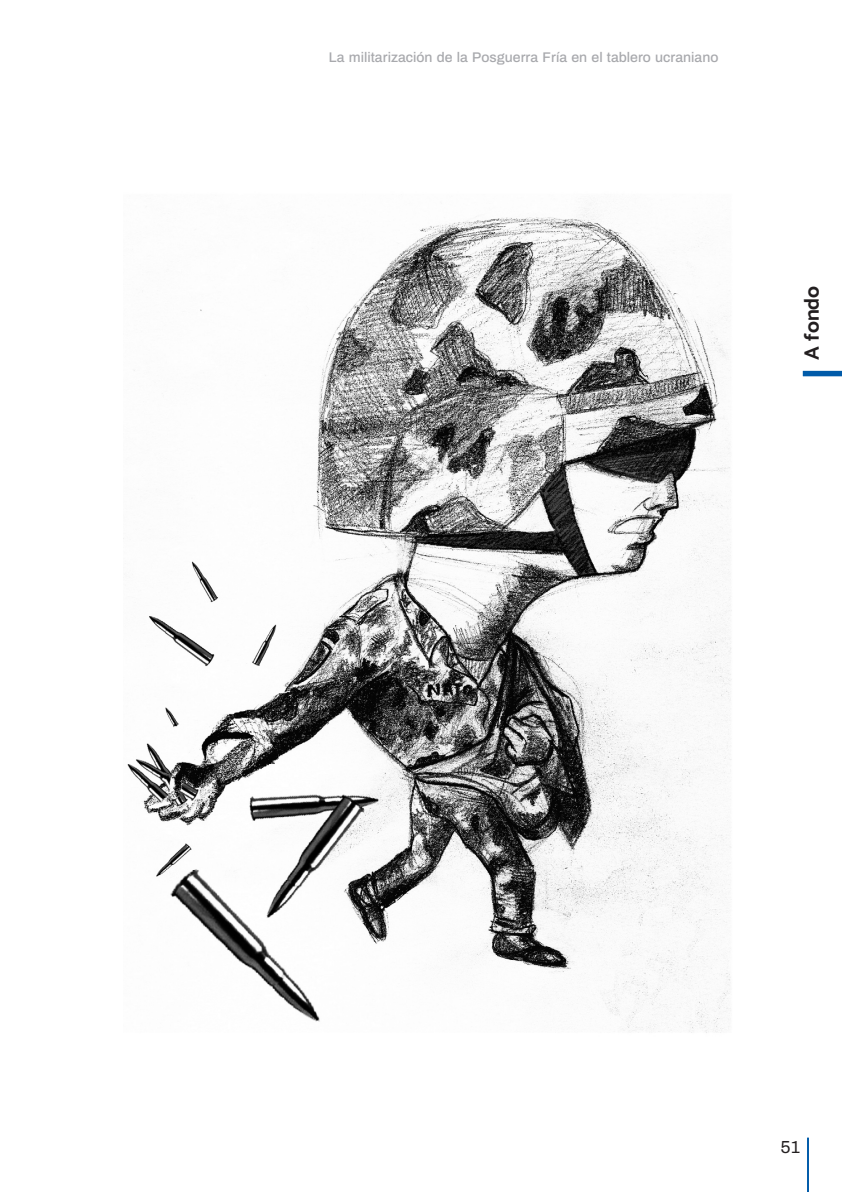
<style>
.page{position:relative;width:842px;height:1192px;background:#fff}
.page>*{position:absolute;margin:0;border:0;box-sizing:border-box;transform-origin:0 0}
.t1{font:700 21px "Catamaran";color:#231f20}
.t2{font:17.5px "Archivo";color:#231f20}
.t3{font:500 14px "Archivo";color:#a8a9ad}
</style>
<div class="page">
<hr style="left:807px;top:1137px;width:1px;height:55px;background:#015ba9">
<div style="left:802px;top:371px;width:40px;height:5px;background:#015ba9"></div>
<img style="left:123px;top:203px;width:609px;height:830px">
<p class="t3" style="left:329px;top:52px;width:391px">La militarización de la Posguerra Fría en el tablero ucraniano</p>
<p class="t1" style="left:799px;top:360px;width:76px;rotate:-90deg">A fondo</p>
<p class="t2" style="left:780px;top:1140px;width:21px">51</p>
</div>
